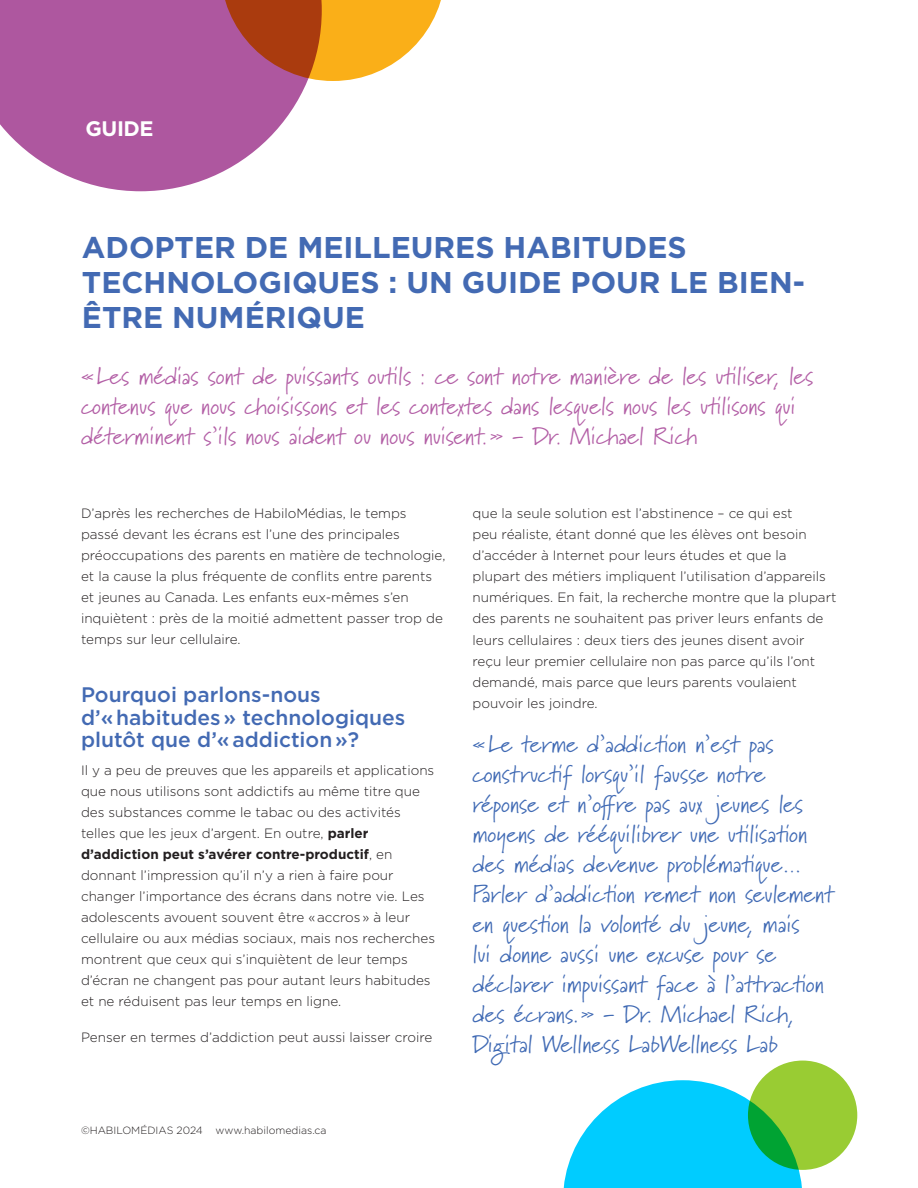
<style>
.page{position:relative;width:918px;height:1188px;background:#fff}
.page>*{position:absolute;margin:0;border:0;box-sizing:border-box;transform-origin:0 0}
.t1{font:700 30px/35.2px "Gotham";color:#436ab3}
.t2{font:24px/30px "Marydale";color:#406ab4}
.t3{font:24px/30px "Marydale";color:#b35fa6}
.t4{font:500 21px/22.5px "Gotham";color:#436ab3}
.t5{font:700 21px "Gotham";letter-spacing:-.02em;color:#fff}
.t6{font:300 13.5px/21px "Gotham";color:#231f20}
.t7{font:300 10.5px "Gotham";color:#231f20}
.s1{font-weight:700}
</style>
<div class="page">
<svg style="left:0;top:0;width:308px;height:191px;fill:#ae579f"></svg>
<svg style="left:221px;top:0;width:220px;height:81px;background:#d78946"></svg>
<svg style="left:563px;top:1080px;width:239px;height:108px"></svg>
<svg style="left:748px;top:1061px;width:109px;height:109px;background:#7ec533"></svg>
<p class="t5" style="left:86px;top:114px;width:70px">GUIDE</p>
<h2 class="t1" style="left:82px;top:229px;width:723px">ADOPTER DE MEILLEURES HABITUDES<br>TECHNOLOGIQUES : UN GUIDE POUR LE BIEN-<br>ÊTRE NUMÉRIQUE</h2>
<p class="t3" style="left:81px;top:361px;width:734px">« Les médias sont de puissants outils : ce sont notre manière de les utiliser, les contenus que nous choisissons et les contextes dans lesquels nous les utilisons qui déterminent s’ils nous aident ou nous nuisent. » - Dr. Michael Rich</p>
<p class="t6" style="left:81px;top:503px;width:366px">D’après les recherches de HabiloMédias, le temps passé devant les écrans est l’une des principales préoccupations des parents en matière de technologie, et la cause la plus fréquente de conflits entre parents et jeunes au Canada. Les enfants eux-mêmes s’en inquiètent : près de la moitié admettent passer trop de temps sur leur cellulaire.</p>
<h3 class="t4" style="left:81px;top:683px;width:326px">Pourquoi parlons-nous<br>d’« habitudes » technologiques plutôt que d’« addiction »?</h3>
<p class="t6" style="left:81px;top:759px;width:356px">Il y a peu de preuves que les appareils et applications que nous utilisons sont addictifs au même titre que des substances comme le tabac ou des activités telles que les jeux d’argent. En outre, <span class="s1">parler d’addiction peut s’avérer contre-productif</span>, en donnant l’impression qu’il n’y a rien à faire pour changer l’importance des écrans dans notre vie. Les adolescents avouent souvent être « accros » à leur cellulaire ou aux médias sociaux, mais nos recherches montrent que ceux qui s’inquiètent de leur temps d’écran ne changent pas pour autant leurs habitudes et ne réduisent pas leur temps en ligne.</p>
<p class="t6" style="left:81px;top:1026px;width:353px">Penser en termes d’addiction peut aussi laisser croire</p>
<p class="t7" style="left:81px;top:1123px;width:247px">©HABILOMÉDIAS 2024 www.habilomedias.ca</p>
<p class="t6" style="left:472px;top:503px;width:365px">que la seule solution est l’abstinence – ce qui est<br>peu réaliste, étant donné que les élèves ont besoin d’accéder à Internet pour leurs études et que la plupart des métiers impliquent l’utilisation d’appareils numériques. En fait, la recherche montre que la plupart des parents ne souhaitent pas priver leurs enfants de leurs cellulaires : deux tiers des jeunes disent avoir reçu leur premier cellulaire non pas parce qu’ils l’ont demandé, mais parce que leurs parents voulaient pouvoir les joindre.</p>
<p class="t2" style="left:472px;top:729px;width:363px">« Le terme d’addiction n’est pas constructif lorsqu’il fausse notre réponse et n’offre pas aux jeunes les moyens de rééquilibrer une utilisation des médias devenue problématique… Parler d’addiction remet non seulement en question la volonté du jeune, mais<br>lui donne aussi une excuse pour se déclarer impuissant face à l’attraction des écrans. » - Dr. Michael Rich, Digital Wellness LabWellness Lab</p>
</div>
